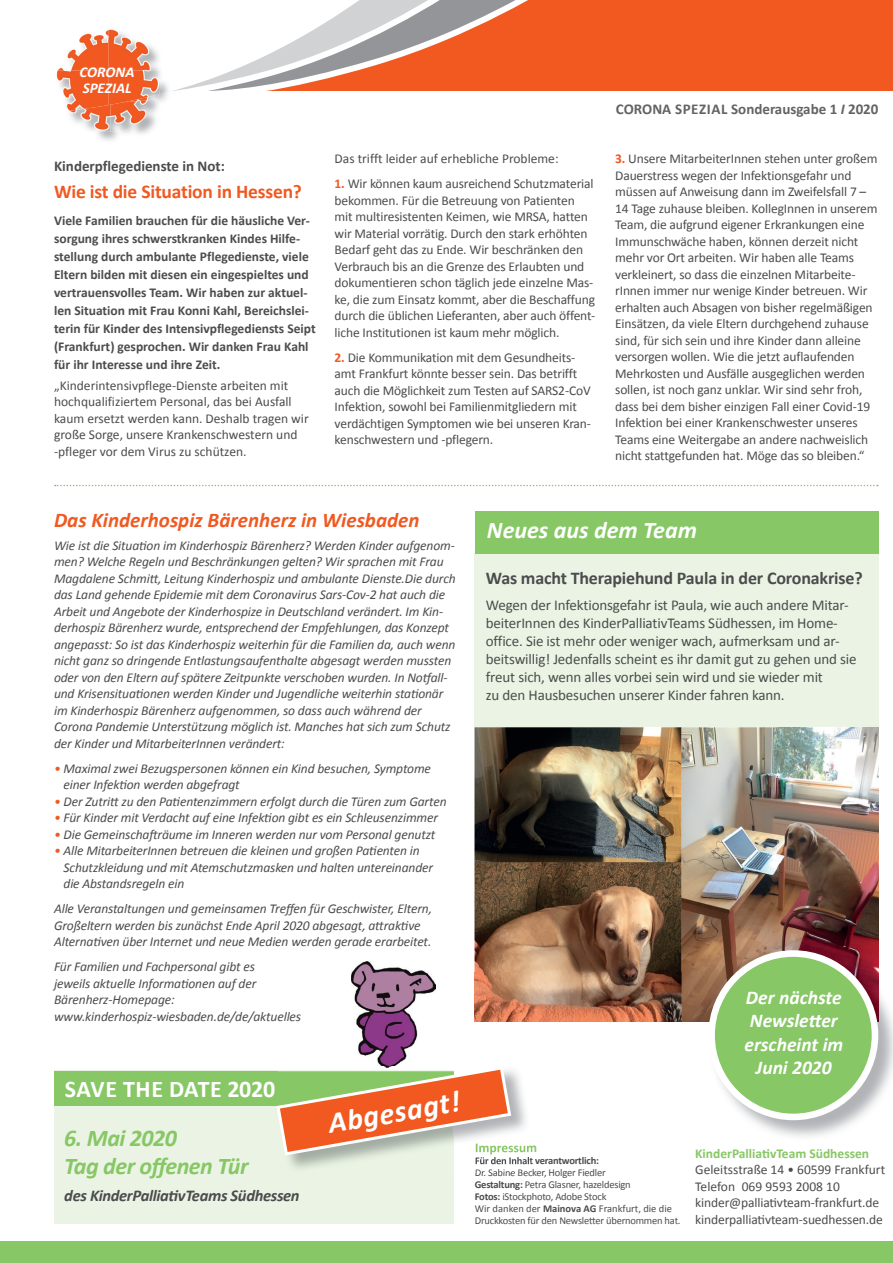
<style>
.page{position:relative;width:893px;height:1263px;background:#fff}
.page>*{position:absolute;margin:0;border:0;box-sizing:border-box;transform-origin:0 0}
.t1{font:italic 700 30px "Calibri";color:#fff}
.t2{font:italic 700 24px/27px "Calibri";letter-spacing:-.02em;color:#87c765}
.t3{font:italic 700 24px "Calibri";color:#fff}
.t4{font:700 24px "Calibri";letter-spacing:.005em;color:#fff}
.t5{font:italic 700 21px "Calibri";color:#f15921}
.t6{font:italic 700 19.5px/23.1px "Calibri";color:#fff;text-align:center}
.t7{font:700 19.5px "Calibri";letter-spacing:-.01em;color:#f15921}
.t8{font:700 18px "Calibri";letter-spacing:-.01em;color:#4b4c4d}
.t9{font:italic 700 16.5px "Calibri";letter-spacing:-.02em;color:#4b4c4d}
.t10{font:15px/18px "Calibri";letter-spacing:-.01em;color:#4b4c4d}
.t11{font:700 15px "Calibri";color:#636366}
.t12{font:700 15px "Calibri";color:#4b4c4d}
.t13{font:italic 700 15px/16.5px "Calibri";color:#fff}
.t14{font:13.5px/16.5px "Calibri";letter-spacing:-.01em;color:#4b4c4d}
.t15{font:italic 13.5px/16.5px "Calibri";letter-spacing:-.01em;color:#4b4c4d}
.t16{font:700 13.5px/18px "Calibri";color:#4b4c4d}
.t17{font:700 13.5px "Calibri";color:#87c765}
.t18{font:10.5px/12px "Calibri";letter-spacing:-.02em;color:#4b4c4d}
.t19{font:700 10.5px "Calibri";letter-spacing:-.02em;color:#4b4c4d}
.s1{font-weight:700;color:#f15921}
.s2{font-style:italic}
.s3{color:#f15921}
.s4{font-weight:700}
</style>
<div class="page">
<div style="left:0;top:0;width:893px;height:91px;background:#f15921"></div>
<svg style="left:481px;top:0;width:47px;height:24px"></svg>
<svg style="left:0;top:0;width:481px;height:92px;fill:#fff"></svg>
<div style="left:474px;top:553px;width:404px;height:174px;background:#ebf4e4"></div>
<div style="left:474px;top:511px;width:404px;height:42px;background:#87c765"></div>
<img style="left:474px;top:727px;width:303px;height:245px">
<img style="left:777px;top:727px;width:101px;height:223px">
<img style="left:474px;top:972px;width:234px;height:49px">
<div style="left:54px;top:1070px;width:400px;height:154px;background:#ebf4e4"></div>
<div style="left:54px;top:1071px;width:400px;height:34px;background:#87c765"></div>
<img style="left:708px;top:950px;width:185px;height:187px">
<img style="left:708px;top:950px;width:170px;height:71px">
<div style="left:712px;top:953px;width:163px;height:164px;background:#87c765;border-radius:50%"></div>
<div style="left:708px;top:950px;width:170px;height:170px;border:7px solid #fff;border-radius:50%"></div>
<img style="left:351px;top:962px;width:84px;height:102px">
<img style="left:83px;top:112px;width:66px;height:29px">
<img style="left:83px;top:29px;width:88px;height:83px">
<img style="left:56px;top:28px;width:34px;height:1px">
<img style="left:90px;top:28px;width:37px;height:1px">
<img style="left:53px;top:63px;width:3px;height:14px">
<img style="left:69px;top:111px;width:14px;height:12px">
<img style="left:110px;top:105px;width:47px;height:26px">
<img style="left:56px;top:29px;width:104px;height:41px">
<img style="left:56px;top:70px;width:53px;height:41px">
<img style="left:109px;top:70px;width:52px;height:35px">
<img style="left:475px;top:1071px;width:54px;height:102px">
<img style="left:513px;top:1143px;width:17px;height:11px">
<img style="left:476px;top:1157px;width:54px;height:7px">
<img style="left:476px;top:1169px;width:54px;height:4px">
<svg style="left:275px;top:1064px;width:238px;height:93px"></svg>
<svg style="left:55px;top:485px;width:823px;height:1px"></svg>
<div style="left:0;top:1242px;width:893px;height:21px;background:#87c765"></div>
<p class="t13" style="left:80px;top:63px;width:56px">CORONA<br>SPEZIAL</p>
<p class="t12" style="left:54px;top:157px;width:172px">Kinderpflegedienste in Not:</p>
<h3 class="t7" style="left:54px;top:179px;width:249px">Wie ist die Situation in Hessen?</h3>
<p class="t16" style="left:54px;top:211px;width:263px">Viele Familien brauchen für die häusliche Ver&shy;sorgung ihres schwerstkranken Kindes Hilfe&shy;stellung durch ambulante Pflegedienste, viele Eltern bilden mit diesen ein eingespieltes und vertrauensvolles Team. Wir haben zur aktuel&shy;len Situation mit Frau Konni Kahl, Bereichslei&shy;terin für Kinder des Intensivpflegediensts Seipt (Frankfurt) gesprochen. Wir danken Frau Kahl für ihr Interesse und ihre Zeit.</p>
<p class="t14" style="left:54px;top:376px;width:256px">„Kinderintensivpflege-Dienste arbeiten mit hochqualifiziertem Personal, das bei Ausfall kaum ersetzt werden kann. Deshalb tragen wir große Sorge, unsere Krankenschwestern und -pfleger vor dem Virus zu schützen.</p>
<p class="t14" style="left:335px;top:150px;width:226px">Das trifft leider auf erhebliche Probleme:</p>
<p class="t14" style="left:335px;top:175px;width:262px"><span class="s1">1.</span> Wir können kaum ausreichend Schutzmaterial bekommen. Für die Betreuung von Patienten mit multiresistenten Keimen, wie MRSA, hatten wir Material vorrätig. Durch den stark erhöhten Bedarf geht das zu Ende. Wir beschränken den Verbrauch bis an die Grenze des Erlaubten und dokumentieren schon täglich jede einzelne Mas&shy;ke, die zum Einsatz kommt, aber die Beschaffung durch die üblichen Lieferanten, aber auch öffent&shy;liche Institutionen ist kaum mehr möglich.</p>
<p class="t14" style="left:335px;top:348px;width:258px"><span class="s1">2.</span> Die Kommunikation mit dem Gesundheits&shy;amt Frankfurt könnte besser sein. Das betrifft auch die Möglichkeit zum Testen auf SARS2-CoV Infektion, sowohl bei Familienmitgliedern mit verdächtigen Symptomen wie bei unseren Kran&shy;kenschwestern und -pflegern.</p>
<p class="t11" style="left:616px;top:100px;width:264px">CORONA SPEZIAL Sonderausgabe 1 <span class="s2">I</span> 2020</p>
<p class="t14" style="left:615px;top:150px;width:264px"><span class="s1">3.</span> Unsere MitarbeiterInnen stehen unter großem Dauerstress wegen der Infektionsgefahr und müssen auf Anweisung dann im Zweifelsfall 7 – 14 Tage zuhause bleiben. KollegInnen in unserem Team, die aufgrund eigener Erkrankungen eine Immunschwäche haben, können derzeit nicht mehr vor Ort arbeiten. Wir haben alle Teams verkleinert, so dass die einzelnen Mitarbeite&shy;rInnen immer nur wenige Kinder betreuen. Wir erhalten auch Absagen von bisher regelmäßigen Einsätzen, da viele Eltern durchgehend zuhause sind, für sich sein und ihre Kinder dann alleine versorgen wollen. Wie die jetzt auflaufenden Mehrkosten und Ausfälle ausgeglichen werden sollen, ist noch ganz unklar. Wir sind sehr froh, dass bei dem bisher einzigen Fall einer Covid-19<br>Infektion bei einer Krankenschwester unseres Teams eine Weitergabe an andere nachweislich nicht stattgefunden hat. Möge das so bleiben.“</p>
<h3 class="t5" style="left:54px;top:507px;width:367px">Das Kinderhospiz Bärenherz in Wiesbaden</h3>
<p class="t15" style="left:54px;top:536px;width:403px">Wie ist die Situation im Kinderhospiz Bärenherz? Werden Kinder aufgenom&shy;men? Welche Regeln und Beschränkungen gelten? Wir sprachen mit Frau Magdalene Schmitt, Leitung Kinderhospiz und ambulante Dienste.Die durch das Land gehende Epidemie mit dem Coronavirus Sars-Cov-2 hat auch die Arbeit und Angebote der Kinderhospize in Deutschland verändert. Im Kin&shy;derhospiz Bärenherz wurde, entsprechend der Empfehlungen, das Konzept angepasst: So ist das Kinderhospiz weiterhin für die Familien da, auch wenn nicht ganz so dringende Entlastungsaufenthalte abgesagt werden mussten oder von den Eltern auf spätere Zeitpunkte verschoben wurden. In Notfall&shy;und Krisensituationen werden Kinder und Jugendliche weiterhin stationär im Kinderhospiz Bärenherz aufgenommen, so dass auch während der Corona Pandemie Unterstützung möglich ist. Manches hat sich zum Schutz der Kinder und MitarbeiterInnen verändert:</p>
<p class="t15" style="left:64px;top:759px;width:369px;text-indent:-10px"><span class="s3">•</span> Maximal zwei Bezugspersonen können ein Kind besuchen, Symptome einer Infektion werden abgefragt</p>
<p class="t15" style="left:54px;top:792px;width:394px"><span class="s3">•</span> Der Zutritt zu den Patientenzimmern erfolgt durch die Türen zum Garten</p>
<p class="t15" style="left:54px;top:809px;width:385px"><span class="s3">•</span> Für Kinder mit Verdacht auf eine Infektion gibt es ein Schleusenzimmer</p>
<p class="t15" style="left:54px;top:825px;width:383px"><span class="s3">•</span> Die Gemeinschafträume im Inneren werden nur vom Personal genutzt</p>
<p class="t15" style="left:64px;top:842px;width:371px;text-indent:-10px"><span class="s3">•</span> Alle MitarbeiterInnen betreuen die kleinen und großen Patienten in<br>Schutzkleidung und mit Atemschutzmasken und halten untereinander die Abstandsregeln ein</p>
<p class="t15" style="left:54px;top:900px;width:379px">Alle Veranstaltungen und gemeinsamen Treffen für Geschwister, Eltern,<br>Großeltern werden bis zunächst Ende April 2020 abgesagt, attraktive<br>Alternativen über Internet und neue Medien werden gerade erarbeitet.</p>
<p class="t15" style="left:54px;top:958px;width:249px">Für Familien und Fachpersonal gibt es<br>jeweils aktuelle Informationen auf der Bärenherz-Homepage: www.kinderhospiz-wiesbaden.de/de/aktuelles</p>
<h2 class="t4" style="left:65px;top:1074px;width:212px">SAVE THE DATE 2020</h2>
<h2 class="t2" style="left:64px;top:1124px;width:186px">6. Mai 2020<br>Tag der offenen Tür</h2>
<p class="t9" style="left:64px;top:1185px;width:237px">des KinderPalliativTeams Südhessen</p>
<h1 class="t1" style="left:325px;top:1105px;width:135px;rotate:-10deg">Abgesagt!</h1>
<h2 class="t3" style="left:487px;top:515px;width:212px">Neues aus dem Team</h2>
<h3 class="t8" style="left:486px;top:567px;width:378px">Was macht Therapiehund Paula in der Coronakrise?</h3>
<p class="t10" style="left:486px;top:596px;width:372px">Wegen der Infektionsgefahr ist Paula, wie auch andere Mitar&shy;beiterInnen des KinderPalliativTeams Südhessen, im Home&shy;office. Sie ist mehr oder weniger wach, aufmerksam und ar&shy;beitswillig! Jedenfalls scheint es ihr damit gut zu gehen und sie freut sich, wenn alles vorbei sein wird und sie wieder mit<br>zu den Hausbesuchen unserer Kinder fahren kann.</p>
<h3 class="t6" style="left:744px;top:985px;width:100px">Der nächste<br>Newsletter erscheint im<br>Juni 2020</h3>
<p class="t19" style="left:475px;top:1154px;width:126px">Für den Inhalt verantwortlich:</p>
<p class="t18" style="left:475px;top:1166px;width:207px">Dr. Sabine Becker, Holger Fiedler<br><span class="s4">Gestaltung:</span> Petra Glasner, hazeldesign<br><span class="s4">Fotos:</span> iStockphoto, Adobe Stock<br>Wir danken der <span class="s4">Mainova AG</span> Frankfurt, die die Druckkosten für den Newsletter übernommen hat.</p>
<p class="t17" style="left:695px;top:1145px;width:175px">KinderPalliativTeam Südhessen</p>
<p class="t14" style="left:695px;top:1161px;width:191px">Geleitsstraße 14 • 60599 Frankfurt Telefon 069 9593 2008 10 kinder@palliativteam-frankfurt.de kinderpalliativteam-suedhessen.de</p>
</div>
